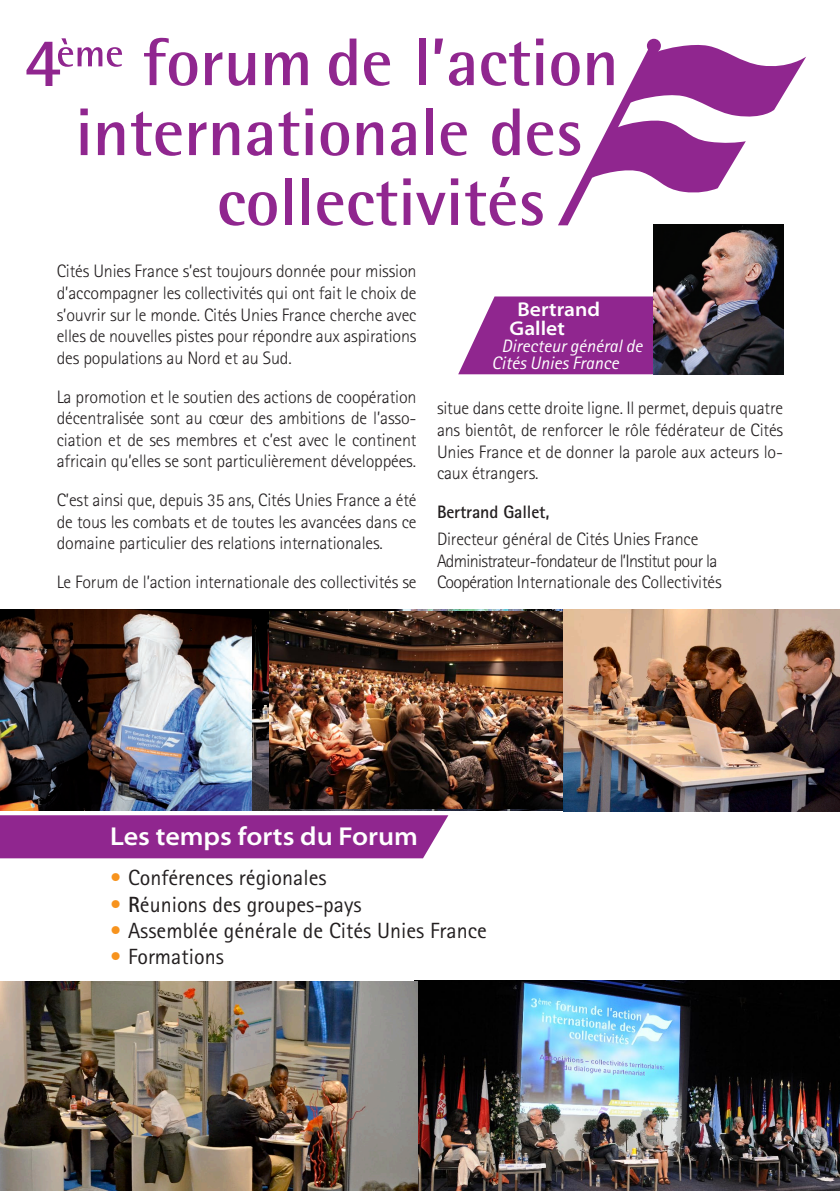
<style>
.page{position:relative;width:840px;height:1191px;background:#fff}
.page>*{position:absolute;margin:0;border:0;box-sizing:border-box;transform-origin:0 0}
.t1{font:600 semi-expanded 26px "Myriad Pro";color:#fff}
.t2{font:22px "Rotis Sans Serif";color:#231f20}
.t3{font:600 semi-expanded 20px/19.2px "Myriad Pro";color:#fff}
.t4{font:300 18px/21.6px "Rotis Sans Serif";letter-spacing:-.01em;color:#231f20;text-align:justify}
.t5{font:italic 18px/17px "Rotis Sans Serif";color:#fff}
.t6{font:700 18px "Rotis Sans Serif";letter-spacing:-.01em;color:#231f20}
.s1{font-weight:700;color:#f7931d}
.s2{font-weight:700}
</style>
<div class="page">
<img style="left:414px;top:980px;width:425px;height:211px">
<img style="left:0;top:981px;width:417px;height:210px">
<div style="left:0;top:815px;width:448px;height:43px;background:#90268f"></div>
<svg style="left:80px;top:108px;width:8px;height:47px"></svg>
<svg style="left:98px;top:122px;width:26px;height:33px"></svg>
<svg style="left:131px;top:111px;width:50px;height:45px"></svg>
<svg style="left:189px;top:122px;width:17px;height:33px"></svg>
<svg style="left:213px;top:122px;width:26px;height:33px"></svg>
<svg style="left:247px;top:122px;width:25px;height:34px"></svg>
<svg style="left:278px;top:111px;width:21px;height:45px"></svg>
<svg style="left:305px;top:108px;width:7px;height:47px"></svg>
<svg style="left:320px;top:122px;width:29px;height:34px"></svg>
<svg style="left:356px;top:122px;width:27px;height:33px"></svg>
<svg style="left:391px;top:122px;width:24px;height:34px"></svg>
<div style="left:425px;top:108px;width:7px;height:47px;background:#90268f"></div>
<svg style="left:440px;top:122px;width:26px;height:34px"></svg>
<svg style="left:492px;top:108px;width:27px;height:48px"></svg>
<svg style="left:527px;top:122px;width:26px;height:34px"></svg>
<svg style="left:219px;top:192px;width:58px;height:34px"></svg>
<div style="left:285px;top:178px;width:6px;height:47px;background:#90268f"></div>
<div style="left:302px;top:178px;width:7px;height:47px;background:#90268f"></div>
<svg style="left:317px;top:181px;width:80px;height:45px"></svg>
<svg style="left:403px;top:178px;width:7px;height:47px"></svg>
<svg style="left:416px;top:178px;width:42px;height:47px"></svg>
<svg style="left:465px;top:177px;width:50px;height:49px"></svg>
<svg style="left:521px;top:192px;width:21px;height:34px"></svg>
<svg style="left:144px;top:38px;width:53px;height:48px"></svg>
<svg style="left:205px;top:52px;width:17px;height:33px"></svg>
<svg style="left:229px;top:53px;width:26px;height:33px"></svg>
<svg style="left:265px;top:52px;width:42px;height:33px"></svg>
<div style="left:418px;top:39px;width:7px;height:46px;background:#90268f"></div>
<svg style="left:434px;top:39px;width:39px;height:47px"></svg>
<svg style="left:481px;top:41px;width:48px;height:45px"></svg>
<svg style="left:536px;top:39px;width:7px;height:46px"></svg>
<svg style="left:551px;top:54px;width:6px;height:30px"></svg>
<svg style="left:557px;top:39px;width:248px;height:186px"></svg>
<svg style="left:329px;top:39px;width:27px;height:47px"></svg>
<svg style="left:364px;top:52px;width:26px;height:34px"></svg>
<svg style="left:26px;top:38px;width:96px;height:48px"></svg>
<img style="left:0;top:609px;width:563px;height:201px">
<svg style="left:458px;top:296px;width:195px;height:78px;background:#9b3c9a"></svg>
<img style="left:653px;top:224px;width:129px;height:150px">
<img style="left:269px;top:611px;width:294px;height:197px">
<img style="left:563px;top:609px;width:276px;height:202px">
<p class="t4" style="left:57px;top:260px;width:361px">Cités Unies France s’est toujours donnée pour mission d’accompagner les collectivités qui ont fait le choix de s’ouvrir sur le monde. Cités Unies France cherche avec elles de nouvelles pistes pour répondre aux aspirations des populations au Nord et au Sud.</p>
<p class="t4" style="left:57px;top:385px;width:361px">La promotion et le soutien des actions de coopération décentralisée sont au cœur des ambitions de l’asso&shy;ciation et de ses membres et c’est avec le continent africain qu’elles se sont particulièrement développées.</p>
<p class="t4" style="left:57px;top:489px;width:361px">C’est ainsi que, depuis 35 ans, Cités Unies France a été de tous les combats et de toutes les avancées dans ce domaine particulier des relations internationales.</p>
<p class="t4" style="left:57px;top:571px;width:361px">Le Forum de l’action internationale des collectivités se</p>
<p class="t3" style="left:509px;top:299px;width:92px;text-indent:8px">Bertrand<br>Gallet</p>
<p class="t5" style="left:491px;top:337px;width:152px;text-indent:10px">Directeur général de<br>Cités Unies France</p>
<p class="t4" style="left:437px;top:397px;width:347px">situe dans cette droite ligne. Il permet, depuis quatre ans bientôt, de renforcer le rôle fédérateur de Cités Unies France et de donner la parole aux acteurs lo&shy;caux étrangers.</p>
<p class="t6" style="left:437px;top:500px;width:114px">Bertrand Gallet,</p>
<p class="t4" style="left:437px;top:528px;width:286px;text-align:left">Directeur général de Cités Unies France<br>Administrateur-fondateur de l’Institut pour la<br>Coopération Internationale des Collectivités</p>
<h1 class="t1" style="left:110px;top:819px;width:309px">Les temps forts du Forum</h1>
<p class="t2" style="left:110px;top:864px;width:218px"><span class="s1">•</span> Conférences régionales</p>
<p class="t2" style="left:110px;top:891px;width:253px"><span class="s1">•</span> <span class="s2">R</span>éunions des groupes-pays</p>
<p class="t2" style="left:110px;top:917px;width:378px"><span class="s1">•</span> Assemblée générale de Cités Unies France</p>
<p class="t2" style="left:110px;top:944px;width:116px"><span class="s1">•</span> Formations</p>
</div>
